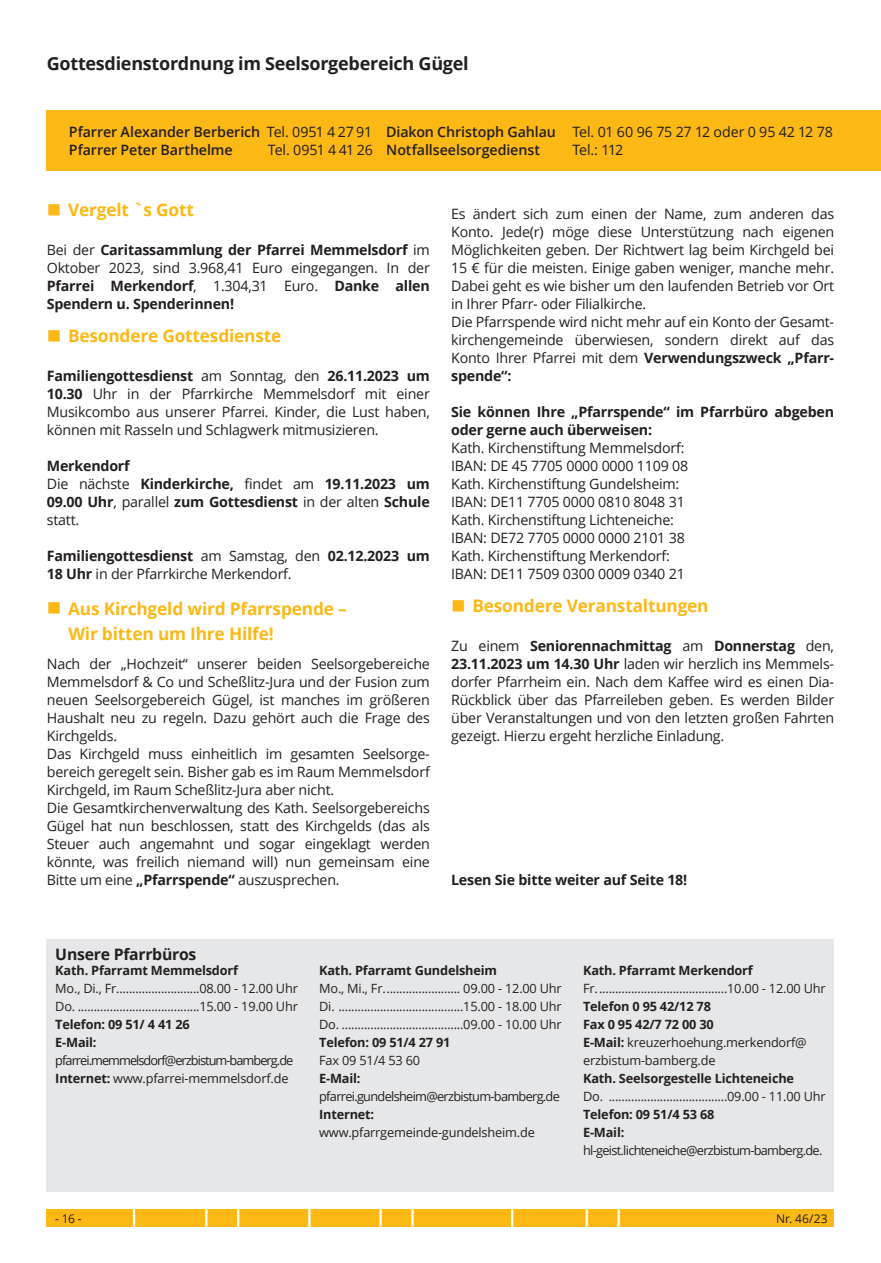
<style>
.page{position:relative;width:881px;height:1263px;background:#fff}
.page>*{position:absolute;margin:0;border:0;box-sizing:border-box;transform-origin:0 0}
.t1{font:700 18px "Open Sans";letter-spacing:-.015em;color:#231f20}
.t2{font:700 17.25px/25.5px "Open Sans";letter-spacing:-.01em;color:#fcb814}
.t3{font:700 15.75px "Open Sans";letter-spacing:-.015em;color:#231f20}
.t4{font:14.25px/18px "Open Sans";letter-spacing:-.015em;color:#231f20}
.t5{font:700 14.25px/18px "Open Sans";letter-spacing:-.015em;color:#231f20}
.t6{font:600 14.25px/18px "Open Sans";letter-spacing:-.005em;color:#231f20}
.t7{font:12.75px/18px "Open Sans";letter-spacing:-.015em;color:#231f20}
.t8{font:700 12.75px/18px "Open Sans";letter-spacing:-.015em;color:#231f20}
.t9{font:12.75px "Open Sans";letter-spacing:-.055em;color:#231f20}
.t10{font:12.75px/18px "Open Sans";letter-spacing:-.075em;color:#231f20}
.t11{font:12px "Open Sans";letter-spacing:.005em;color:#231f20}
.s1{font-weight:400}
.s2{font-weight:700}
</style>
<div class="page">
<div style="left:47px;top:1210px;width:786px;height:17px;background:#fcb814"></div>
<svg style="left:133px;top:1210px;width:2px;height:17px"></svg>
<svg style="left:205px;top:1210px;width:2px;height:17px"></svg>
<svg style="left:237px;top:1210px;width:2px;height:17px"></svg>
<svg style="left:308px;top:1210px;width:2px;height:17px"></svg>
<svg style="left:379px;top:1210px;width:2px;height:17px"></svg>
<svg style="left:411px;top:1210px;width:2px;height:17px"></svg>
<svg style="left:511px;top:1210px;width:2px;height:17px"></svg>
<svg style="left:585px;top:1210px;width:2px;height:17px"></svg>
<svg style="left:617px;top:1210px;width:2px;height:17px"></svg>
<div style="left:47px;top:111px;width:833px;height:60px;background:#fcb814"></div>
<div style="left:47px;top:939px;width:786px;height:252px;background:#e6e7e9"></div>
<p class="t1" style="left:47px;top:51px;width:423px">Gottesdienstordnung im Seelsorgebereich Gügel</p>
<p class="t6" style="left:69px;top:123px;width:305px">Pfarrer Alexander Berberich <span class="s1">Tel. 0951 4 27 91<br></span>Pfarrer Peter Barthelme</p>
<p class="t4" style="left:268px;top:141px;width:106px">Tel. 0951 4 41 26</p>
<p class="t6" style="left:386px;top:123px;width:448px">Diakon Christoph Gahlau <span class="s1">Tel. 01 60 96 75 27 12 oder 0 95 42 12 78<br></span>Notfallseelsorgedienst</p>
<p class="t4" style="left:572px;top:141px;width:52px">Tel.: 112</p>
<p class="t2" style="left:47px;top:197px;width:148px">■ Vergelt `s Gott</p>
<p class="t5" style="left:47px;top:240px;width:384px;text-align:justify"><span class="s1">Bei der</span> Caritassammlung der Pfarrei Memmelsdorf <span class="s1">im Oktober 2023, sind 3.968,41 Euro eingegangen. In der </span>Pfarrei Merkendorf<span class="s1">, 1.304,31 Euro.</span> Danke allen Spendern u. Spenderinnen!</p>
<p class="t2" style="left:47px;top:323px;width:236px">■ Besondere Gottesdienste</p>
<p class="t4" style="left:47px;top:366px;width:384px;text-align:justify"><span class="s2">Familiengottesdienst</span> am Sonntag, den <span class="s2">26.11.2023 um 10.30</span> Uhr in der Pfarrkirche Memmelsdorf mit einer Musikcombo aus unserer Pfarrei. Kinder, die Lust haben, können mit Rasseln und Schlagwerk mitmusizieren.</p>
<p class="t5" style="left:47px;top:456px;width:384px">Merkendorf<br><span class="s1">Die nächste</span> Kinderkirche, <span class="s1">findet am</span> 19.11.2023 um<br>09.00 Uhr<span class="s1">, parallel</span> zum Gottesdienst <span class="s1">in der alten</span> Schule <span class="s1">statt.</span></p>
<p class="t4" style="left:47px;top:546px;width:384px"><span class="s2">Familiengottesdienst</span> am Samstag, den <span class="s2">02.12.2023 um<br>18 Uhr</span> in der Pfarrkirche Merkendorf.</p>
<p class="t2" style="left:68px;top:595px;width:280px;text-indent:-22px">■ Aus Kirchgeld wird Pfarrspende –<br>Wir bitten um Ihre Hilfe!</p>
<p class="t4" style="left:47px;top:654px;width:384px">Nach der „Hochzeit“ unserer beiden Seelsorgebereiche Memmelsdorf &amp; Co und Scheßlitz-Jura und der Fusion zum neuen Seelsorgebereich Gügel, ist manches im größeren Haushalt neu zu regeln. Dazu gehört auch die Frage des Kirchgelds.<br>Das Kirchgeld muss einheitlich im gesamten Seelsorge&shy;bereich geregelt sein. Bisher gab es im Raum Memmelsdorf Kirchgeld, im Raum Scheßlitz-Jura aber nicht.<br>Die Gesamtkirchenverwaltung des Kath. Seelsorgebereichs Gügel hat nun beschlossen, statt des Kirchgelds (das als Steuer auch angemahnt und sogar eingeklagt werden könnte, was freilich niemand will) nun gemeinsam eine Bitte um eine <span class="s2">„Pfarrspende“</span> auszusprechen.</p>
<p class="t4" style="left:451px;top:204px;width:384px">Es ändert sich zum einen der Name, zum anderen das Konto. Jede(r) möge diese Unterstützung nach eigenen Möglichkeiten geben. Der Richtwert lag beim Kirchgeld bei 15 € für die meisten. Einige gaben weniger, manche mehr.<br>Dabei geht es wie bisher um den laufenden Betrieb vor Ort in Ihrer Pfarr- oder Filialkirche.<br>Die Pfarrspende wird nicht mehr auf ein Konto der Gesamt&shy;kirchengemeinde überwiesen, sondern direkt auf das Konto Ihrer Pfarrei mit dem <span class="s2">Verwendungszweck „Pfarr&shy;spende“:</span></p>
<p class="t5" style="left:451px;top:402px;width:384px">Sie können Ihre „Pfarrspende“ im Pfarrbüro abgeben oder gerne auch überweisen:</p>
<p class="t4" style="left:451px;top:438px;width:238px">Kath. Kirchenstiftung Memmelsdorf:<br>IBAN: DE 45 7705 0000 0000 1109 08<br>Kath. Kirchenstiftung Gundelsheim:<br>IBAN: DE11 7705 0000 0810 8048 31<br>Kath. Kirchenstiftung Lichteneiche:<br>IBAN: DE72 7705 0000 0000 2101 38<br>Kath. Kirchenstiftung Merkendorf:<br>IBAN: DE11 7509 0300 0009 0340 21</p>
<p class="t2" style="left:451px;top:593px;width:259px">■ Besondere Veranstaltungen</p>
<p class="t4" style="left:451px;top:636px;width:384px;text-align:justify">Zu einem <span class="s2">Seniorennachmittag</span> am <span class="s2">Donnerstag</span> den, <span class="s2">23.11.2023 um 14.30 Uhr</span> laden wir herzlich ins Memmels&shy;dorfer Pfarrheim ein. Nach dem Kaffee wird es einen Dia-Rückblick über das Pfarreileben geben. Es werden Bilder über Veranstaltungen und von den letzten großen Fahrten gezeigt. Hierzu ergeht herzliche Einladung.</p>
<p class="t5" style="left:451px;top:870px;width:237px">Lesen Sie bitte weiter auf Seite 18!</p>
<p class="t3" style="left:55px;top:943px;width:143px">Unsere Pfarrbüros</p>
<p class="t8" style="left:55px;top:961px;width:184px">Kath. Pfarramt Memmelsdorf</p>
<p class="t7" style="left:55px;top:979px;width:66px">Mo., Di., Fr.</p>
<p class="t7" style="left:199px;top:979px;width:100px">08.00 - 12.00 Uhr</p>
<p class="t7" style="left:55px;top:997px;width:22px">Do.</p>
<p class="t7" style="left:199px;top:997px;width:100px">15.00 - 19.00 Uhr</p>
<p class="t8" style="left:55px;top:1015px;width:136px">Telefon: 09 51/ 4 41 26<br>E-Mail:</p>
<p class="t10" style="left:55px;top:1051px;width:239px">pfarrei.memmelsdorf@erzbistum-bamberg.de<br><span class="s2">Internet:</span> www.pfarrei-memmelsdorf.de</p>
<p class="t8" style="left:319px;top:961px;width:179px">Kath. Pfarramt Gundelsheim</p>
<p class="t7" style="left:319px;top:979px;width:68px">Mo., Mi., Fr.</p>
<p class="t7" style="left:463px;top:979px;width:100px">09.00 - 12.00 Uhr</p>
<p class="t7" style="left:319px;top:997px;width:17px">Di.</p>
<p class="t7" style="left:463px;top:997px;width:100px">15.00 - 18.00 Uhr</p>
<p class="t7" style="left:319px;top:1015px;width:22px">Do.</p>
<p class="t7" style="left:463px;top:1015px;width:100px">09.00 - 10.00 Uhr</p>
<p class="t8" style="left:319px;top:1033px;width:133px">Telefon: 09 51/4 27 91</p>
<p class="t7" style="left:319px;top:1051px;width:102px">Fax 09 51/4 53 60</p>
<p class="t8" style="left:319px;top:1069px;width:43px">E-Mail:</p>
<p class="t9" style="left:319px;top:1087px;width:242px">pfarrei.gundelsheim@erzbistum-bamberg.de</p>
<p class="t8" style="left:319px;top:1105px;width:57px">Internet:</p>
<p class="t7" style="left:319px;top:1123px;width:217px">www.pfarrgemeinde-gundelsheim.de</p>
<p class="t8" style="left:583px;top:961px;width:171px">Kath. Pfarramt Merkendorf</p>
<p class="t7" style="left:583px;top:979px;width:16px">Fr.</p>
<p class="t7" style="left:726px;top:979px;width:100px">10.00 - 12.00 Uhr</p>
<p class="t7" style="left:583px;top:997px;width:225px"><span class="s2">Telefon 0 95 42/12 78<br>Fax 0 95 42/7 72 00 30<br>E-Mail:</span> kreuzerhoehung.merkendorf@ erzbistum-bamberg.de</p>
<p class="t8" style="left:583px;top:1069px;width:212px">Kath. Seelsorgestelle Lichteneiche</p>
<p class="t7" style="left:583px;top:1087px;width:22px">Do.</p>
<p class="t7" style="left:726px;top:1087px;width:100px">09.00 - 11.00 Uhr</p>
<p class="t8" style="left:583px;top:1105px;width:133px">Telefon: 09 51/4 53 68<br>E-Mail:</p>
<p class="t9" style="left:583px;top:1141px;width:241px">hl-geist.lichteneiche@erzbistum-bamberg.de.</p>
<p class="t11" style="left:55px;top:1211px;width:28px">- 16 -</p>
<p class="t11" style="left:775px;top:1211px;width:53px">Nr. 46/23</p>
</div>
